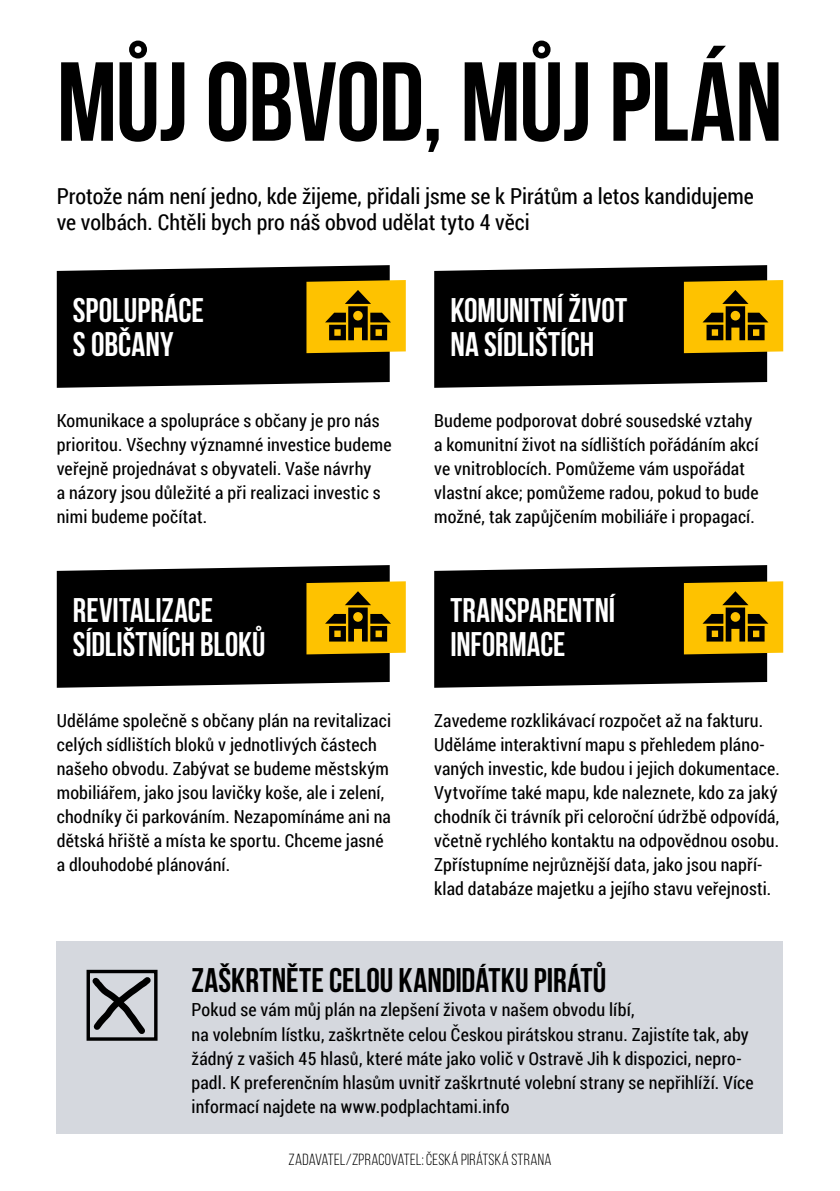
<style>
.page{position:relative;width:840px;height:1191px;background:#fff}
.page>*{position:absolute;margin:0;border:0;box-sizing:border-box;transform-origin:0 0}
.t1{font:700 112px "Bebas Neue";letter-spacing:-.01em;color:#000}
.t2{font:700 34px/34.4px "Bebas Neue";color:#fff}
.t3{font:700 34px "Bebas Neue";letter-spacing:.005em;color:#000}
.t4{font:22px/26.4px "Roboto Condensed";color:#000}
.t5{font:18px/24px "Roboto Condensed";letter-spacing:.01em;color:#000}
.t6{font:16.2px "Bebas Neue";letter-spacing:.015em;color:#000}
</style>
<div class="page">
<div style="left:57px;top:941px;width:725px;height:193px;background:#d5d8de"></div>
<div style="left:86px;top:969px;width:71px;height:71px;border:3px solid #000"></div>
<svg style="left:86px;top:971px;width:70px;height:68px"></svg>
<div style="left:57px;top:265px;width:332px;height:123px;background:#000"></div>
<div style="left:57px;top:565px;width:332px;height:123px;background:#000"></div>
<svg style="left:434px;top:265px;width:332px;height:123px;background:#0f0f0f"></svg>
<svg style="left:434px;top:565px;width:332px;height:123px;background:#0f0f0f"></svg>
<svg style="left:306px;top:280px;width:99px;height:73px;background:#c59700"></svg>
<svg style="left:306px;top:581px;width:99px;height:73px;background:#c59700"></svg>
<svg style="left:683px;top:280px;width:99px;height:73px;background:#c49600"></svg>
<svg style="left:683px;top:581px;width:99px;height:73px;background:#c49600"></svg>
<h1 class="t1" style="left:57px;top:41px;width:727px">MŮJ OBVOD, MŮJ PLÁN</h1>
<p class="t4" style="left:57px;top:182px;width:698px">Protože nám není jedno, kde žijeme, přidali jsme se k Pirátům a letos kandidujeme ve volbách. Chtěli bych pro náš obvod udělat tyto 4 věci</p>
<h2 class="t2" style="left:73px;top:293px;width:132px">SPOLUPRÁCE<br>S OBČANY</h2>
<p class="t5" style="left:57px;top:408px;width:336px">Komunikace a spolupráce s občany je pro nás prioritou. Všechny významné investice budeme veřejně projednávat s obyvateli. Vaše návrhy<br>a názory jsou důležité a při realizaci investic s nimi budeme počítat.</p>
<h2 class="t2" style="left:73px;top:592px;width:194px">REVITALIZACE<br>SÍDLIŠTNÍCH BLOKŮ</h2>
<p class="t5" style="left:57px;top:708px;width:336px">Uděláme společně s občany plán na revitalizaci celých sídlištích bloků v jednotlivých částech našeho obvodu. Zabývat se budeme městským mobiliářem, jako jsou lavičky koše, ale i zelení, chodníky či parkováním. Nezapomínáme ani na dětská hřiště a místa ke sportu. Chceme jasné a dlouhodobé plánování.</p>
<h2 class="t2" style="left:450px;top:293px;width:178px">KOMUNITNÍ ŽIVOT<br>NA SÍDLIŠTÍCH</h2>
<p class="t5" style="left:434px;top:408px;width:326px">Budeme podporovat dobré sousedské vztahy a komunitní život na sídlištích pořádáním akcí ve vnitroblocích. Pomůžeme vám uspořádat vlastní akce; pomůžeme radou, pokud to bude možné, tak zapůjčením mobiliáře i propagací.</p>
<h2 class="t2" style="left:450px;top:592px;width:166px">TRANSPARENTNÍ<br>INFORMACE</h2>
<p class="t5" style="left:434px;top:708px;width:347px">Zavedeme rozklikávací rozpočet až na fakturu.<br>Uděláme interaktivní mapu s přehledem pláno&shy;vaných investic, kde budou i jejich dokumentace.<br>Vytvoříme také mapu, kde naleznete, kdo za jaký chodník či trávník při celoroční údržbě odpovídá, včetně rychlého kontaktu na odpovědnou osobu.<br>Zpřístupníme nejrůznější data, jako jsou napří&shy;klad databáze majetku a jejího stavu veřejnosti.</p>
<h2 class="t3" style="left:191px;top:962px;width:416px">ZAŠKRTNĚTE CELOU KANDIDÁTKU PIRÁTŮ</h2>
<p class="t5" style="left:191px;top:997px;width:563px">Pokud se vám můj plán na zlepšení života v našem obvodu líbí,<br>na volebním lístku, zaškrtněte celou Českou pirátskou stranu. Zajistíte tak, aby žádný z vašich 45 hlasů, které máte jako volič v Ostravě Jih k dispozici, nepro&shy;padl. K preferenčním hlasům uvnitř zaškrtnuté volební strany se nepřihlíží. Více informací najdete na www.podplachtami.info</p>
<p class="t6" style="left:288px;top:1151px;width:264px">ZADAVATEL/ZPRACOVATEL: ČESKÁ PIRÁTSKÁ STRANA</p>
</div>
